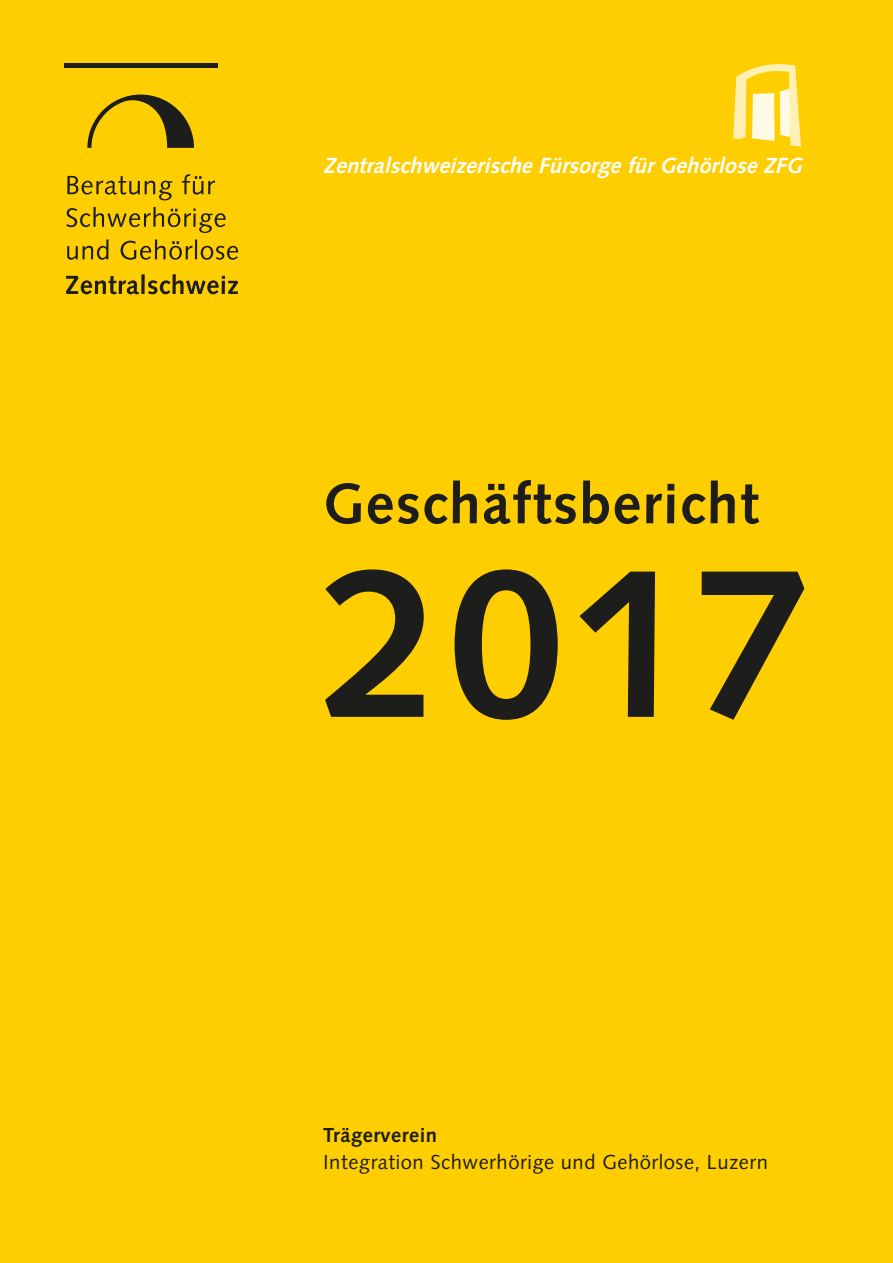
<style>
.page{position:relative;width:893px;height:1263px;background:#ffce00}
.page>*{position:absolute;margin:0;border:0;box-sizing:border-box;transform-origin:0 0}
.t1{font:700 213px "Syntax LT Std";color:#1d1d1b}
.t2{font:700 57px "Syntax LT Std";letter-spacing:.025em;color:#1d1d1b}
.t3{font:italic 700 21.9px "Syntax LT Std";color:#fff}
.t4{font:20.25px "Syntax LT Std";letter-spacing:.025em;color:#1d1d1b}
.t5{font:700 20.25px "Syntax LT Std";letter-spacing:.025em;color:#1d1d1b}
</style>
<div class="page">
<svg style="left:67px;top:176px;width:105px;height:24px"></svg>
<svg style="left:182px;top:174px;width:33px;height:21px"></svg>
<svg style="left:66px;top:207px;width:160px;height:26px"></svg>
<svg style="left:67px;top:239px;width:42px;height:21px"></svg>
<svg style="left:121px;top:239px;width:72px;height:21px"></svg>
<hr style="left:195px;top:239px;width:2px;height:20px;background:#1d1d1b">
<svg style="left:201px;top:246px;width:37px;height:14px"></svg>
<svg style="left:87px;top:95px;width:107px;height:53px"></svg>
<hr style="left:64px;top:64px;width:154px;height:4px;background:#1d1d1b">
<svg style="left:66px;top:274px;width:172px;height:20px"></svg>
<svg style="left:733px;top:64px;width:68px;height:82px"></svg>
<p class="t3" style="left:323px;top:152px;width:486px">Zentralschweizerische Fürsorge fürGehörlose ZFG</p>
<h2 class="t2" style="left:323px;top:471px;width:437px">Geschäftsbericht</h2>
<h1 class="t1" style="left:323px;top:521px;width:491px">2017</h1>
<p class="t5" style="left:323px;top:1123px;width:116px">Trägerverein</p>
<p class="t4" style="left:323px;top:1150px;width:446px">Integration Schwerhörige und Gehörlose, Luzern</p>
</div>
